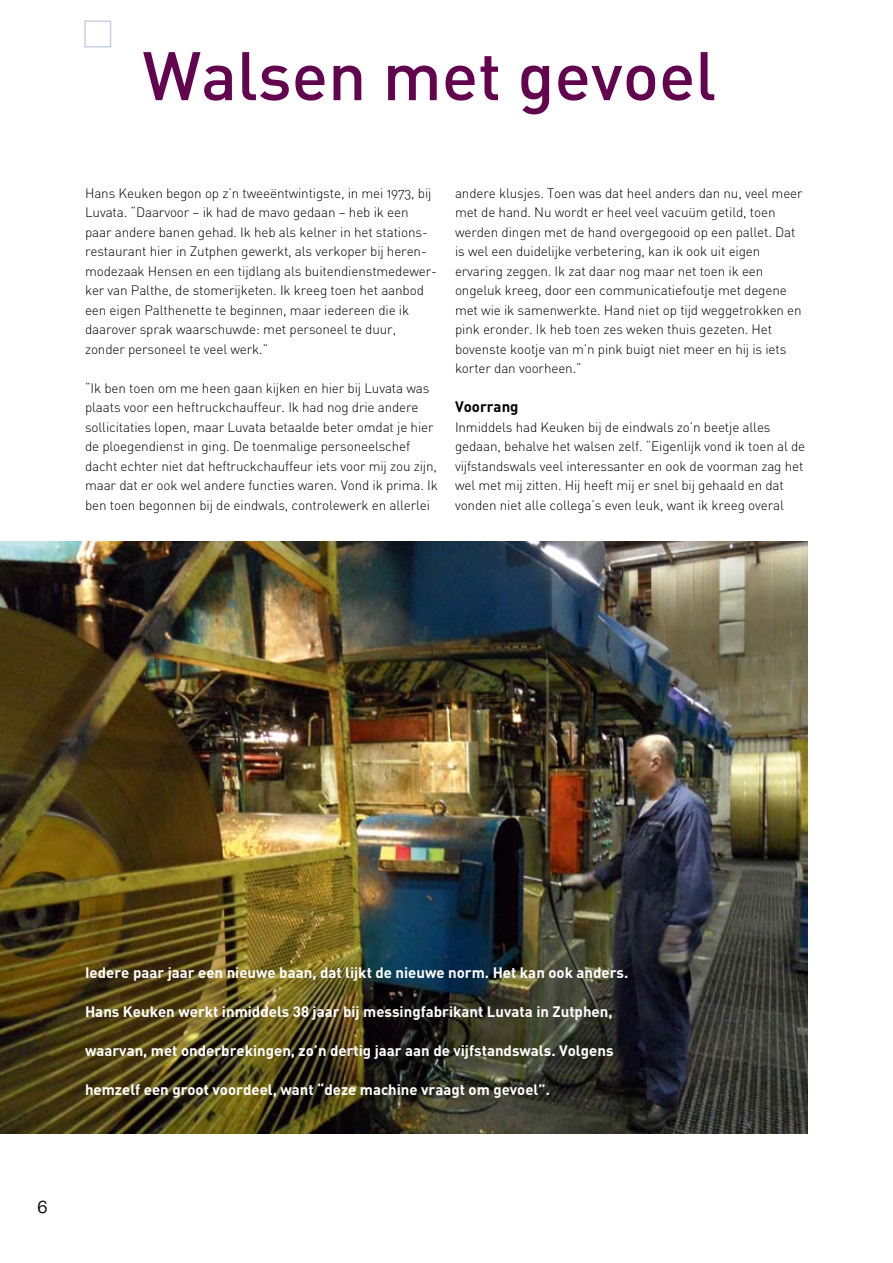
<style>
.page{position:relative;width:893px;height:1263px;background:#fff}
.page>*{position:absolute;margin:0;border:0;box-sizing:border-box;transform-origin:0 0}
.t1{font:500 67.5px "DIN";color:#62044e}
.t2{font:300 18px "Folio";color:#000}
.t3{font:700 15px "DIN";color:#fff}
.t4{font:700 15px "DIN";color:#000}
.t5{font:13.5px/19.5px "DIN Light Alternate";letter-spacing:-.01em;color:#000}
</style>
<div class="page">
<img style="left:0;top:541px;width:808px;height:593px">
<div style="left:84px;top:21px;width:27px;height:27px;border:2px solid #c8cee4"></div>
<h1 class="t1" style="left:142px;top:33px;width:575px">Walsen met gevoel</h1>
<p class="t5" style="left:85px;top:183px;width:353px">Hans Keuken begon op z’n tweeëntwintigste, in mei 1973, bij Luvata. “Daarvoor – ik had de mavo gedaan – heb ik een paar andere banen gehad. Ik heb als kelner in het stations&shy;restaurant hier in Zutphen gewerkt, als verkoper bij heren&shy;modezaak Hensen en een tijdlang als buitendienstmedewer&shy;ker van Palthe, de stomerijketen. Ik kreeg toen het aanbod een eigen Palthenette te beginnen, maar iedereen die ik daarover sprak waarschuwde: met personeel te duur, zonder personeel te veel werk.”</p>
<p class="t5" style="left:85px;top:378px;width:354px">“Ik ben toen om me heen gaan kijken en hier bij Luvata was plaats voor een heftruckchauffeur. Ik had nog drie andere sollicitaties lopen, maar Luvata betaalde beter omdat je hier de ploegendienst in ging. De toenmalige personeelschef dacht echter niet dat heftruckchauffeur iets voor mij zou zijn, maar dat er ook wel andere functies waren. Vond ik prima. Ik ben toen begonnen bij de eindwals, controlewerk en allerlei</p>
<p class="t5" style="left:455px;top:183px;width:349px">andere klusjes. Toen was dat heel anders dan nu, veel meer met de hand. Nu wordt er heel veel vacuüm getild, toen werden dingen met de hand overgegooid op een pallet. Dat is wel een duidelijke verbetering, kan ik ook uit eigen ervaring zeggen. Ik zat daar nog maar net toen ik een ongeluk kreeg, door een communicatiefoutje met degene met wie ik samenwerkte. Hand niet op tijd weggetrokken en pink eronder. Ik heb toen zes weken thuis gezeten. Het bovenste kootje van m’n pink buigt niet meer en hij is iets korter dan voorheen.”</p>
<p class="t4" style="left:455px;top:397px;width:65px">Voorrang</p>
<p class="t5" style="left:455px;top:417px;width:352px">Inmiddels had Keuken bij de eindwals zo’n beetje alles gedaan, behalve het walsen zelf. “Eigenlijk vond ik toen al de vijfstandswals veel interessanter en ook de voorman zag het wel met mij zitten. Hij heeft mij er snel bij gehaald en dat vonden niet alle collega’s even leuk, want ik kreeg overal</p>
<p class="t3" style="left:85px;top:962px;width:545px">Iedere paar jaar een nieuwe baan, dat lijkt de nieuwe norm. Het kan ook anders.</p>
<p class="t3" style="left:85px;top:1001px;width:529px">Hans Keuken werkt inmiddels 38 jaar bij messingfabrikant Luvata in Zutphen,</p>
<p class="t3" style="left:85px;top:1040px;width:530px">waarvan, met onderbrekingen, zo’n dertig jaar aan de vijfstandswals. Volgens</p>
<p class="t3" style="left:85px;top:1079px;width:466px">hemzelf een groot voordeel, want “deze machine vraagt om gevoel”.</p>
<h2 class="t2" style="left:38px;top:1195px;width:12px">6</h2>
</div>
